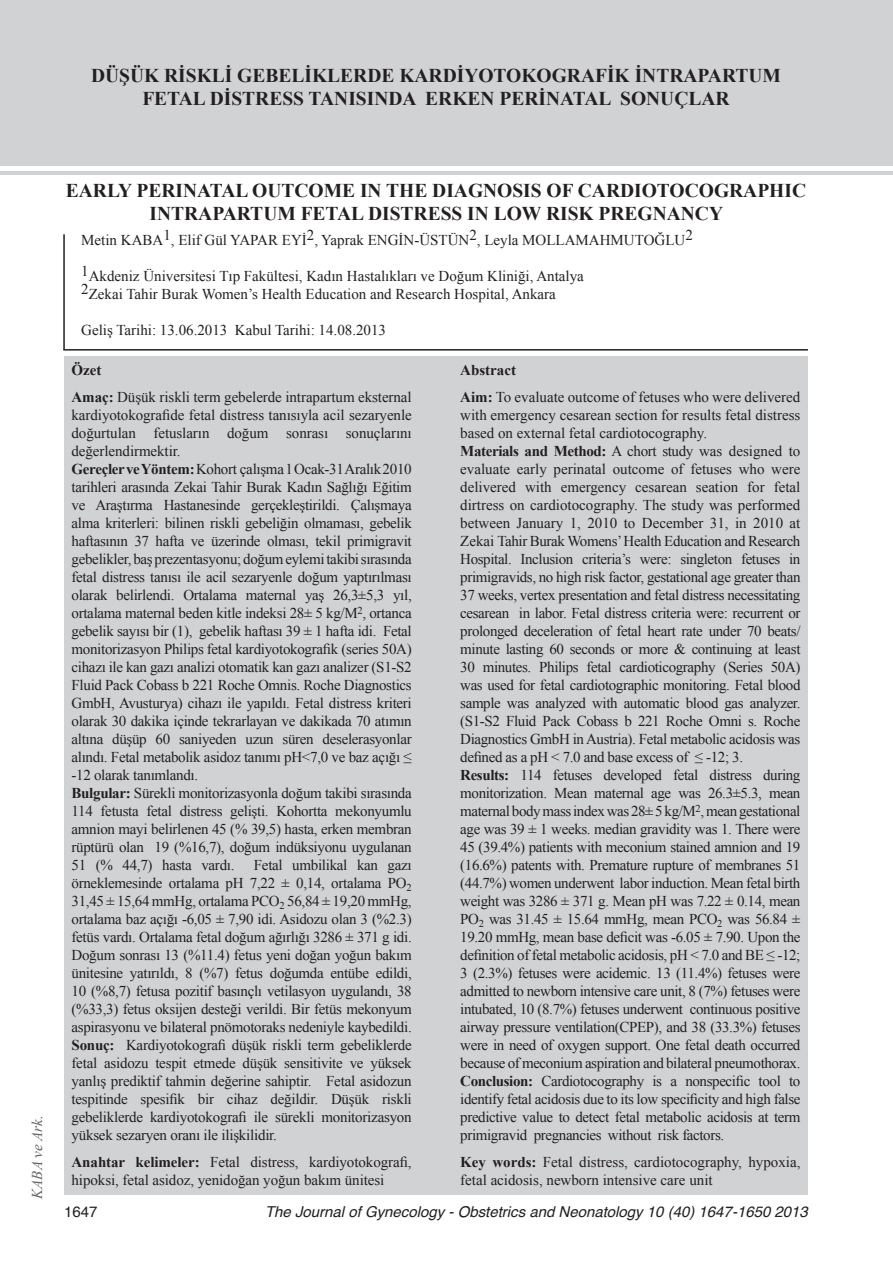
<style>
.page{position:relative;width:893px;height:1263px;background:#fff}
.page>*{position:absolute;margin:0;border:0;box-sizing:border-box;transform-origin:0 0}
.t1{font:700 19.5px/23.4px "Times New Roman";color:#231f20;text-align:center}
.t2{font:15px/18px "Times New Roman";letter-spacing:-.02em;color:#231f20}
.t3{font:15px/18px "Times New Roman";color:#231f20}
.t4{font:italic 15px "Helvetica";color:#231f20}
.t5{font:italic 15px "Times New Roman";color:#636366}
.t6{font:15px "Helvetica";color:#231f20}
.s1{font-weight:700}
</style>
<div class="page">
<div style="left:0;top:0;width:893px;height:174px;background:#d1d2d4"></div>
<hr style="left:0;top:166px;width:893px;height:4px;background:#fff">
<div style="left:64px;top:356px;width:744px;height:839px;background:#d1d2d4"></div>
<hr style="left:63px;top:234px;width:2px;height:116px;background:#231f20">
<hr style="left:63px;top:349px;width:745px;height:2px;background:#231f20">
<h1 class="t1" style="left:91px;top:63px;width:691px">DÜŞÜK RİSKLİ GEBELİKLERDE KARDİYOTOKOGRAFİK İNTRAPARTUM<br>FETAL DİSTRESS TANISINDA ERKEN PERİNATAL SONUÇLAR</h1>
<p class="t5" style="left:27px;top:1199px;width:85px;rotate:-90deg">KABA ve Ark.</p>
<h1 class="t1" style="left:66px;top:178px;width:742px">EARLY PERINATAL OUTCOME IN THE DIAGNOSIS OF CARDIOTOCOGRAPHIC<br>INTRAPARTUM FETAL DISTRESS IN LOW RISK PREGNANCY</h1>
<p class="t3" style="left:81px;top:230px;width:613px">Metin KABA1, Elif Gül YAPAR EYİ2, Yaprak ENGİN-ÜSTÜN2, Leyla MOLLAMAHMUTOĞLU2</p>
<p class="t3" style="left:81px;top:266px;width:504px">1Akdeniz Üniversitesi Tıp Fakültesi, Kadın Hastalıkları ve Doğum Kliniği, Antalya<br>2Zekai Tahir Burak Women’s Health Education and Research Hospital, Ankara</p>
<p class="t3" style="left:81px;top:320px;width:306px">Geliş Tarihi: 13.06.2013 Kabul Tarihi: 14.08.2013</p>
<p class="t2" style="left:72px;top:357px;width:342px;line-height:27px"><span class="s1">Özet<br>Amaç:</span> Düşük riskli term gebelerde intrapartum eksternal</p>
<p class="t2" style="left:72px;top:406px;width:342px">kardiyotokografide fetal distress tanısıyla acil sezaryenle doğurtulan fetusların doğum sonrası sonuçlarını değerlendirmektir.<br><span class="s1">Gereçler ve Yöntem:</span> Kohort çalışma 1 Ocak-31 Aralık 2010 tarihleri arasında Zekai Tahir Burak Kadın Sağlığı Eğitim ve Araştırma Hastanesinde gerçekleştirildi. Çalışmaya alma kriterleri: bilinen riskli gebeliğin olmaması, gebelik haftasının 37 hafta ve üzerinde olması, tekil primigravit gebelikler, baş prezentasyonu; doğum eylemi takibi sırasında fetal distress tanısı ile acil sezaryenle doğum yaptırılması olarak belirlendi. Ortalama maternal yaş 26,3±5,3 yıl, ortalama maternal beden kitle indeksi 28± 5 kg/M<sup>2</sup>, ortanca gebelik sayısı bir (1), gebelik haftası 39 ± 1 hafta idi. Fetal monitorizasyon Philips fetal kardiyotokografik (series 50A) cihazı ile kan gazı analizi otomatik kan gazı analizer (S1-S2<br>Fluid Pack Cobass b 221 Roche Omnis. Roche Diagnostics GmbH, Avusturya) cihazı ile yapıldı. Fetal distress kriteri olarak 30 dakika içinde tekrarlayan ve dakikada 70 atımın altına düşüp 60 saniyeden uzun süren deselerasyonlar alındı. Fetal metabolik asidoz tanımı pH&lt;7,0 ve baz açığı ≤ -12 olarak tanımlandı.<br><span class="s1">Bulgular:</span> Sürekli monitorizasyonla doğum takibi sırasında 114 fetusta fetal distress gelişti. Kohortta mekonyumlu amnion mayi belirlenen 45 (% 39,5) hasta, erken membran rüptürü olan 19 (%16,7), doğum indüksiyonu uygulanan 51 (% 44,7) hasta vardı.</p>
<p class="t2" style="left:72px;top:856px;width:342px;text-align:justify;text-indent:182px">Fetal umbilikal kan gazı örneklemesinde ortalama pH 7,22 ± 0,14, ortalama PO<sub>2<br></sub>31,45 ± 15,64 mmHg, ortalama PCO<sub>2</sub> 56,84 ± 19,20 mmHg, ortalama baz açığı -6,05 ± 7,90 idi. Asidozu olan 3 (%2.3) fetüs vardı. Ortalama fetal doğum ağırlığı 3286 ± 371 g idi.<br>Doğum sonrası 13 (%11.4) fetus yeni doğan yoğun bakım ünitesine yatırıldı, 8 (%7) fetus doğumda entübe edildi, 10 (%8,7) fetusa pozitif basınçlı vetilasyon uygulandı, 38 (%33,3) fetus oksijen desteği verildi. Bir fetüs mekonyum aspirasyonu ve bilateral pnömotoraks nedeniyle kaybedildi.<br><span class="s1">Sonuç:</span> Kardiyotokografi düşük riskli term gebeliklerde fetal asidozu tespit etmede düşük sensitivite ve yüksek yanlış prediktif tahmin değerine sahiptir. Fetal asidozun tespitinde spesifik bir cihaz değildir. Düşük riskli gebeliklerde kardiyotokografi ile sürekli monitorizasyon yüksek sezaryen oranı ile ilişkilidir.</p>
<p class="t2" style="left:72px;top:1153px;width:342px"><span class="s1">Anahtar kelimeler:</span> Fetal distress, kardiyotokografi, hipoksi, fetal asidoz, yenidoğan yoğun bakım ünitesi</p>
<p class="t3" style="left:460px;top:357px;width:342px;line-height:27px"><span class="s1">Abstract<br>Aim:</span> To evaluate outcome of fetuses who were delivered</p>
<p class="t2" style="left:460px;top:406px;width:342px">with emergency cesarean section for results fetal distress based on external fetal cardiotocography.<br><span class="s1">Materials and Method:</span> A chort study was designed to evaluate early perinatal outcome of fetuses who were delivered with emergency cesarean seation for fetal dirtress on cardiotocography. The study was performed between January 1, 2010 to December 31, in 2010 at Zekai Tahir Burak Womens’ Health Education and Research Hospital. Inclusion criteria’s were: singleton fetuses in primigravids, no high risk factor, gestational age greater than 37 weeks, vertex presentation and fetal distress necessitating cesarean in labor. Fetal distress criteria were: recurrent or prolonged deceleration of fetal heart rate under 70 beats/ minute lasting 60 seconds or more &amp; continuing at least 30 minutes. Philips fetal cardioticography (Series 50A) was used for fetal cardiotographic monitoring. Fetal blood sample was analyzed with automatic blood gas analyzer. (S1-S2 Fluid Pack Cobass b 221 Roche Omni s. Roche Diagnostics GmbH in Austria). Fetal metabolic acidosis was defined as a pH &lt; 7.0 and base excess of ≤ -12; 3.<br><span class="s1">Results:</span> 114 fetuses developed fetal distress during monitorization. Mean maternal age was 26.3±5.3, mean maternal body mass index was 28± 5 kg/M<sup>2</sup>, mean gestational age was 39 ± 1 weeks. median gravidity was 1. There were 45 (39.4%) patients with meconium stained amnion and 19 (16.6%) patents with. Premature rupture of membranes 51 (44.7%) women underwent labor induction. Mean fetal birth weight was 3286 ± 371 g. Mean pH was 7.22 ± 0.14, mean PO<sub>2</sub> was 31.45 ± 15.64 mmHg, mean PCO<sub>2</sub> was 56.84 ± 19.20 mmHg, mean base deficit was -6.05 ± 7.90. Upon the definition of fetal metabolic acidosis, pH &lt; 7.0 and BE ≤ -12; 3 (2.3%) fetuses were acidemic. 13 (11.4%) fetuses were admitted to newborn intensive care unit, 8 (7%) fetuses were intubated, 10 (8.7%) fetuses underwent continuous positive airway pressure ventilation(CPEP), and 38 (33.3%) fetuses were in need of oxygen support. One fetal death occurred because of meconium aspiration and bilateral pneumothorax.<br><span class="s1">Conclusion:</span> Cardiotocography is a nonspecific tool to identify fetal acidosis due to its low specificity and high false predictive value to detect fetal metabolic acidosis at term primigravid pregnancies without risk factors.</p>
<p class="t3" style="left:460px;top:1153px;width:342px"><span class="s1">Key words:</span> Fetal distress, cardiotocography, hypoxia, fetal acidosis, newborn intensive care unit</p>
<p class="t6" style="left:64px;top:1200px;width:35px">1647</p>
<p class="t4" style="left:265px;top:1200px;width:544px">The Journal of Gynecology - Obstetrics and Neonatology 10 (40) 1647-1650 2013</p>
</div>
